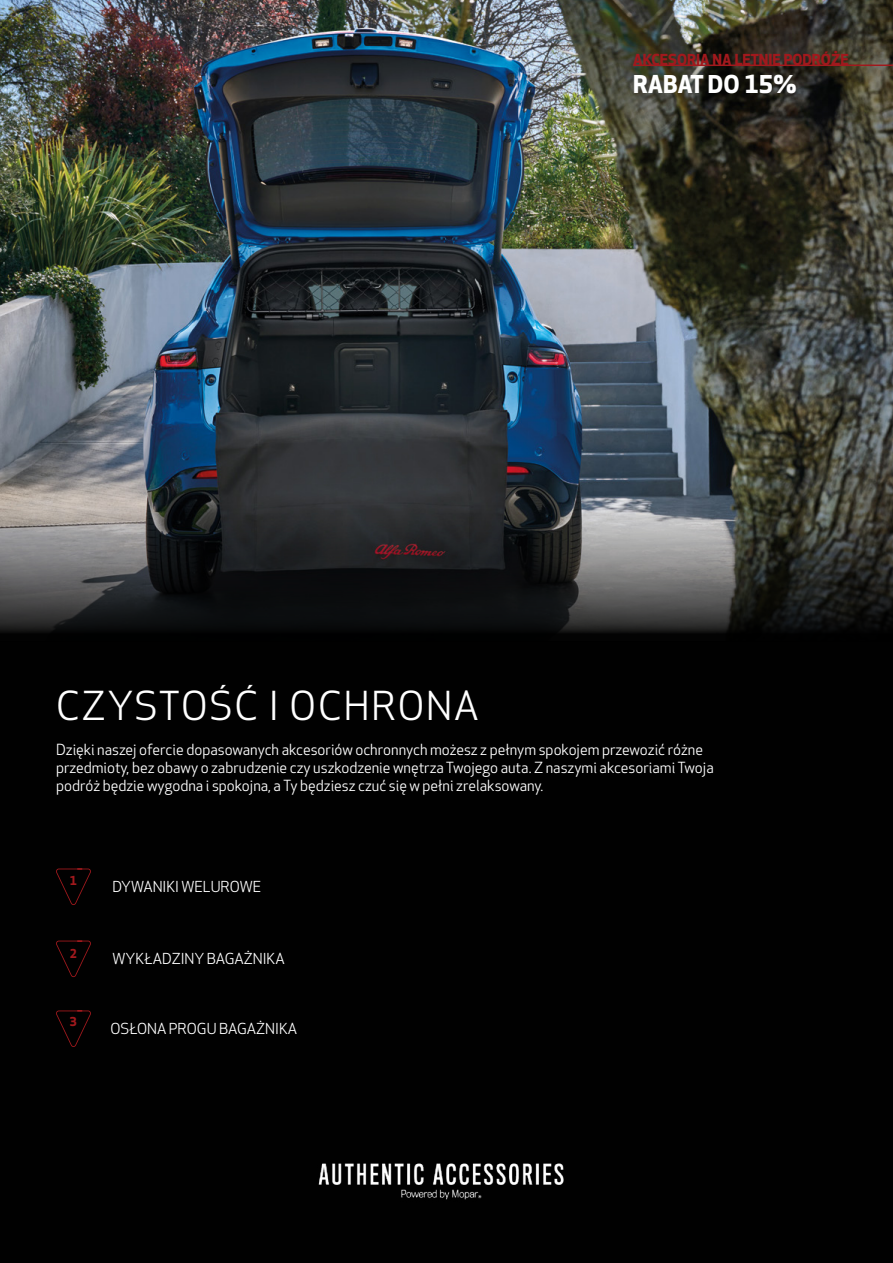
<style>
.page{position:relative;width:893px;height:1263px;background:#fff}
.page>*{position:absolute;margin:0;border:0;box-sizing:border-box;transform-origin:0 0}
.t1{font:39px "Apex New";letter-spacing:.05em;color:#fff}
.t2{font:700 24px "Apex New";color:#fff}
.t3{font:15px/18px "Apex New";color:#fff}
.t4{font:14.85px "Apex New";color:#fff}
.t5{font:700 14.85px "Apex New";color:#a1191d}
.t6{font:700 12px "Apex New";color:#a1191d}
</style>
<div class="page">
<img style="left:0;top:0;width:893px;height:502px">
<div style="left:0;top:641px;width:893px;height:622px;background:#010101"></div>
<svg style="left:0;top:502px;width:893px;height:139px;background:#353636"></svg>
<svg style="left:56px;top:868px;width:35px;height:37px"></svg>
<svg style="left:56px;top:940px;width:35px;height:37px"></svg>
<svg style="left:56px;top:1010px;width:35px;height:37px"></svg>
<img style="left:318px;top:1163px;width:246px;height:37px">
<hr style="left:633px;top:65px;width:260px;height:1px;background:#a1191d">
<p class="t5" style="left:633px;top:51px;width:217px">AKCESORIA NA LETNIE PODRÓŻE</p>
<h2 class="t2" style="left:633px;top:70px;width:165px">RABAT DO 15%</h2>
<h1 class="t1" style="left:56px;top:684px;width:424px">CZYSTOŚĆ I OCHRONA</h1>
<p class="t3" style="left:56px;top:741px;width:659px">Dzięki naszej ofercie dopasowanych akcesoriów ochronnych możesz z pełnym spokojem przewozić różne przedmioty, bez obawy o zabrudzenie czy uszkodzenie wnętrza Twojego auta. Z naszymi akcesoriami Twoja podróż będzie wygodna i spokojna, a Ty będziesz czuć się w pełni zrelaksowany.</p>
<p class="t6" style="left:70px;top:874px;width:9px">1</p>
<p class="t4" style="left:113px;top:879px;width:150px">DYWANIKI WELUROWE</p>
<p class="t6" style="left:70px;top:947px;width:9px">2</p>
<p class="t4" style="left:113px;top:951px;width:174px">WYKŁADZINY BAGAŻNIKA</p>
<p class="t6" style="left:70px;top:1014px;width:9px">3</p>
<p class="t4" style="left:111px;top:1020px;width:188px">OSŁONA PROGU BAGAŻNIKA</p>
</div>
